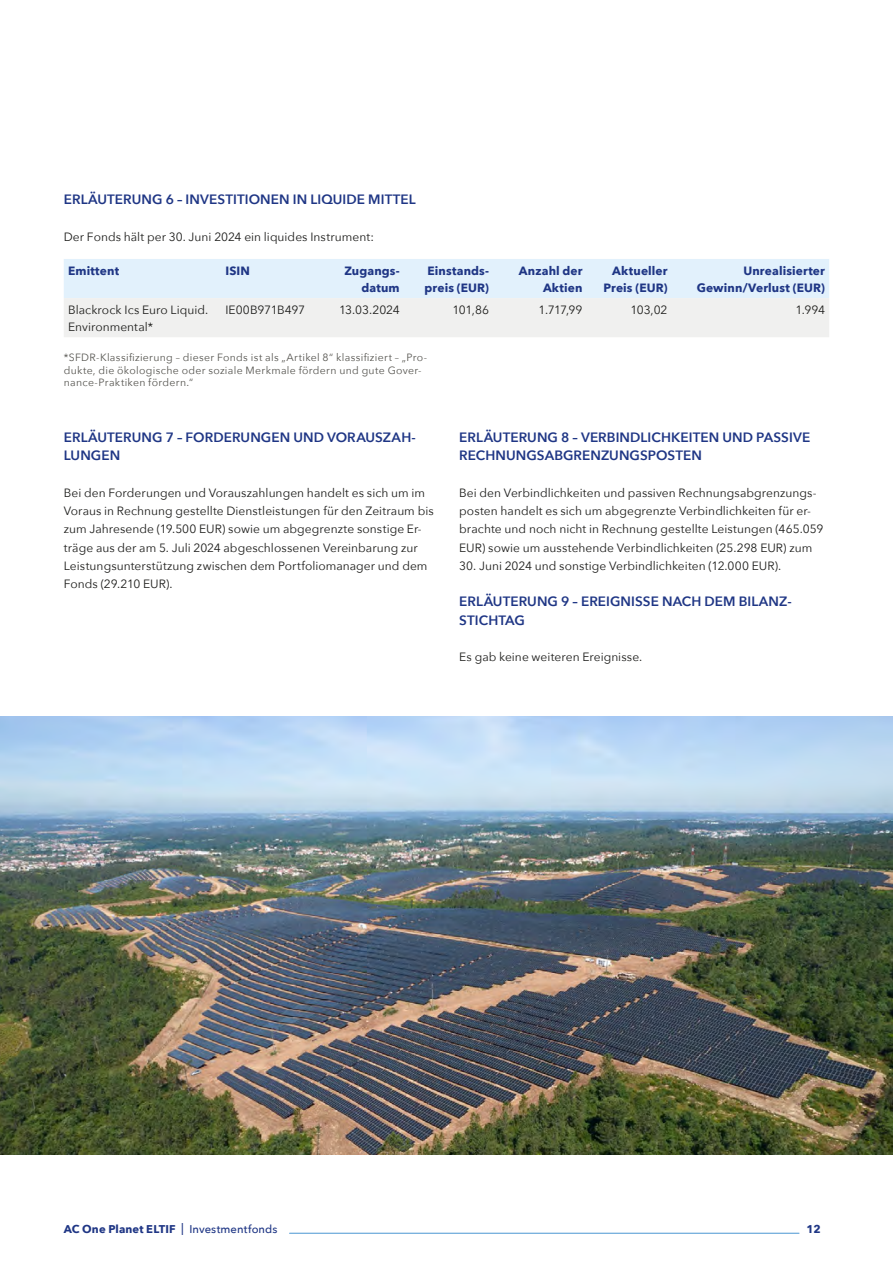
<style>
.page{position:relative;width:893px;height:1263px;background:#fff}
.page>*{position:absolute;margin:0;border:0;box-sizing:border-box;transform-origin:0 0}
.t1{font:600 13.5px/18.3px "Avenir Next";letter-spacing:.005em;color:#1f3685}
.t2{font:12px/18.3px "Avenir Next";letter-spacing:.005em;color:#1d1d1b}
.t3{font:700 12px/16.5px "Avenir Next";letter-spacing:.01em;color:#1f3685;text-align:right}
.t4{font:12px "Avenir Next";letter-spacing:-.015em;color:#1d1d1b}
.t5{font:700 11.25px "Avenir Next";letter-spacing:.01em;color:#1f3685}
.t6{font:10.5px/12.8px "Avenir Next";letter-spacing:.03em;color:#575651}
.s1{font-weight:500;font-size:12px}
.s2{font-weight:500}
</style>
<div class="page">
<hr style="left:290px;top:1233px;width:509px;height:1px;background:#4a96d2">
<svg style="left:64px;top:259px;width:765px;height:78px"></svg>
<img style="left:0;top:716px;width:893px;height:439px">
<p class="t1" style="left:64px;top:190px;width:354px">ERLÄUTERUNG 6 – INVESTITIONEN IN LIQUIDE MITTEL</p>
<p class="t2" style="left:64px;top:227px;width:312px">Der Fonds hält per 30. Juni 2024 ein liquides Instrument:</p>
<p class="t3" style="left:68px;top:263px;width:53px">Emittent</p>
<p class="t3" style="left:225px;top:263px;width:26px">ISIN</p>
<p class="t3" style="left:344px;top:263px;width:57px">Zugangs&shy;datum</p>
<p class="t3" style="left:424px;top:263px;width:66px;text-align:left">Einstands&shy;preis (EUR)</p>
<p class="t3" style="left:519px;top:263px;width:65px">Anzahl der<br>Aktien</p>
<p class="t3" style="left:603px;top:263px;width:66px">Aktueller<br>Preis (EUR)</p>
<p class="t3" style="left:697px;top:263px;width:130px">Unrealisierter<br>Gewinn/Verlust (EUR)</p>
<p class="t2" style="left:68px;top:301px;width:142px;line-height:16.5px">Blackrock Ics Euro Liquid.<br>Environmental*</p>
<p class="t4" style="left:225px;top:300px;width:81px">IE00B971B497</p>
<p class="t2" style="left:339px;top:300px;width:62px">13.03.2024</p>
<p class="t2" style="left:452px;top:300px;width:38px">101,86</p>
<p class="t2" style="left:539px;top:300px;width:45px">1.717,99</p>
<p class="t2" style="left:630px;top:300px;width:39px">103,02</p>
<p class="t2" style="left:795px;top:300px;width:31px">1.994</p>
<p class="t6" style="left:64px;top:350px;width:365px">*SFDR-Klassifizierung – dieser Fonds ist als „Artikel 8“ klassifiziert – „Pro&shy;dukte, die ökologische oder soziale Merkmale fördern und gute Gover&shy;nance-Praktiken fördern.“</p>
<p class="t1" style="left:64px;top:428px;width:354px">ERLÄUTERUNG 7 – FORDERUNGEN UND VORAUSZAH-<br>LUNGEN</p>
<p class="t2" style="left:64px;top:483px;width:371px">Bei den Forderungen und Vorauszahlungen handelt es sich um im Voraus in Rechnung gestellte Dienstleistungen für den Zeitraum bis zum Jahresende (19.500 EUR) sowie um abgegrenzte sonstige Er&shy;träge aus der am 5. Juli 2024 abgeschlossenen Vereinbarung zur Leistungsunterstützung zwischen dem Portfoliomanager und dem Fonds (29.210 EUR).</p>
<p class="t1" style="left:459px;top:428px;width:353px">ERLÄUTERUNG 8 – VERBINDLICHKEITEN UND PASSIVE<br>RECHNUNGSABGRENZUNGSPOSTEN</p>
<p class="t2" style="left:459px;top:483px;width:366px">Bei den Verbindlichkeiten und passiven Rechnungsabgrenzungs&shy;posten handelt es sich um abgegrenzte Verbindlichkeiten für er&shy;brachte und noch nicht in Rechnung gestellte Leistungen (465.059<br>EUR) sowie um ausstehende Verbindlichkeiten (25.298 EUR) zum</p>
<p class="t2" style="left:459px;top:556px;width:323px">30. Juni 2024 und sonstige Verbindlichkeiten (12.000 EUR).</p>
<p class="t1" style="left:459px;top:592px;width:334px">ERLÄUTERUNG 9 – EREIGNISSE NACH DEM BILANZ-<br>STICHTAG</p>
<p class="t2" style="left:459px;top:647px;width:185px">Es gab keine weiteren Ereignisse.</p>
<p class="t5" style="left:64px;top:1219px;width:215px">AC One Planet ELTIF <span class="s1">|</span> <span class="s2">Investmentfonds</span></p>
<p class="t5" style="left:807px;top:1219px;width:16px">12</p>
</div>
